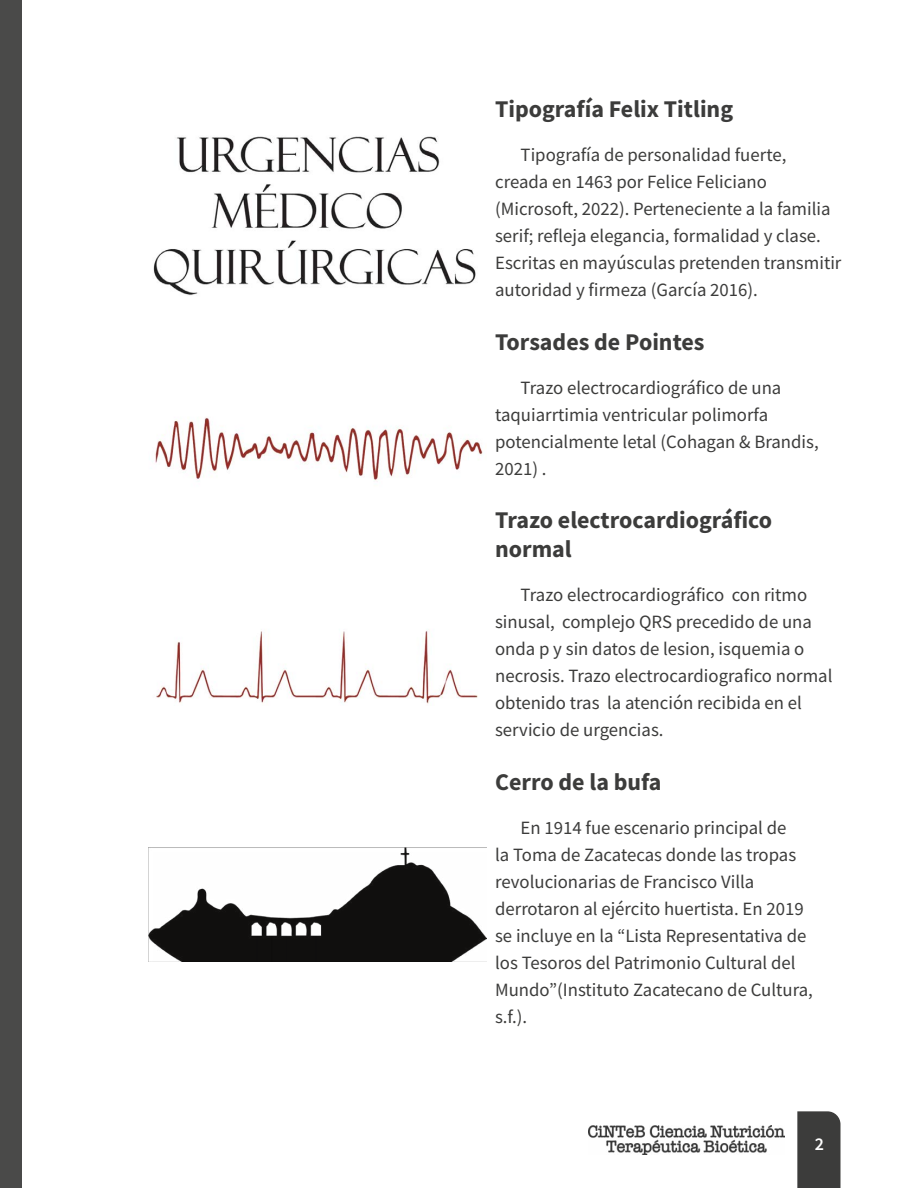
<style>
.page{position:relative;width:918px;height:1188px;background:#fff}
.page>*{position:absolute;margin:0;border:0;box-sizing:border-box;transform-origin:0 0}
.t1{font:700 24px/28.8px "Source Sans Pro";color:#3c3c3b}
.t2{font:18.75px/27px "Source Sans Pro";color:#3c3c3b}
.t3{font:600 18px "Source Sans Pro";color:#fff}
</style>
<div class="page">
<div style="left:0;top:0;width:21px;height:1188px;background:#4a4a49"></div>
<div style="left:797px;top:1111px;width:44px;height:77px;background:#3c3c3b"></div>
<img style="left:589px;top:1125px;width:196px;height:29px">
<img style="left:153px;top:136px;width:323px;height:160px">
<img style="left:155px;top:417px;width:328px;height:63px">
<img style="left:156px;top:631px;width:322px;height:73px">
<img style="left:149px;top:848px;width:337px;height:114px">
<p class="t1" style="left:495px;top:94px;width:240px">Tipografía Felix Titling</p>
<p class="t2" style="left:495px;top:141px;width:348px;text-indent:26px">Tipografía de personalidad fuerte, creada en 1463 por Felice Feliciano (Microsoft, 2022). Perteneciente a la familia serif; refleja elegancia, formalidad y clase.<br>Escritas en mayúsculas pretenden transmitir autoridad y firmeza (García 2016).</p>
<p class="t1" style="left:495px;top:327px;width:211px">Torsades de Pointes</p>
<p class="t2" style="left:495px;top:374px;width:325px;text-indent:26px">Trazo electrocardiográfico de una taquiarrtimia ventricular polimorfa potencialmente letal (Cohagan &amp; Brandis,<br>2021) .</p>
<p class="t1" style="left:495px;top:505px;width:278px">Trazo electrocardiográfico normal</p>
<p class="t2" style="left:495px;top:581px;width:339px;text-indent:26px">Trazo electrocardiográfico con ritmo sinusal, complejo QRS precedido de una onda p y sin datos de lesion, isquemia o necrosis. Trazo electrocardiografico normal obtenido tras la atención recibida en el servicio de urgencias.</p>
<p class="t1" style="left:495px;top:767px;width:168px">Cerro de la bufa</p>
<p class="t2" style="left:495px;top:814px;width:319px;text-indent:26px">En 1914 fue escenario principal de<br>la Toma de Zacatecas donde las tropas revolucionarias de Francisco Villa derrotaron al ejército huertista. En 2019 se incluye en la “Lista Representativa de los Tesoros del Patrimonio Cultural del Mundo”(Instituto Zacatecano de Cultura, s.f.).</p>
<p class="t3" style="left:815px;top:1132px;width:11px">2</p>
</div>
